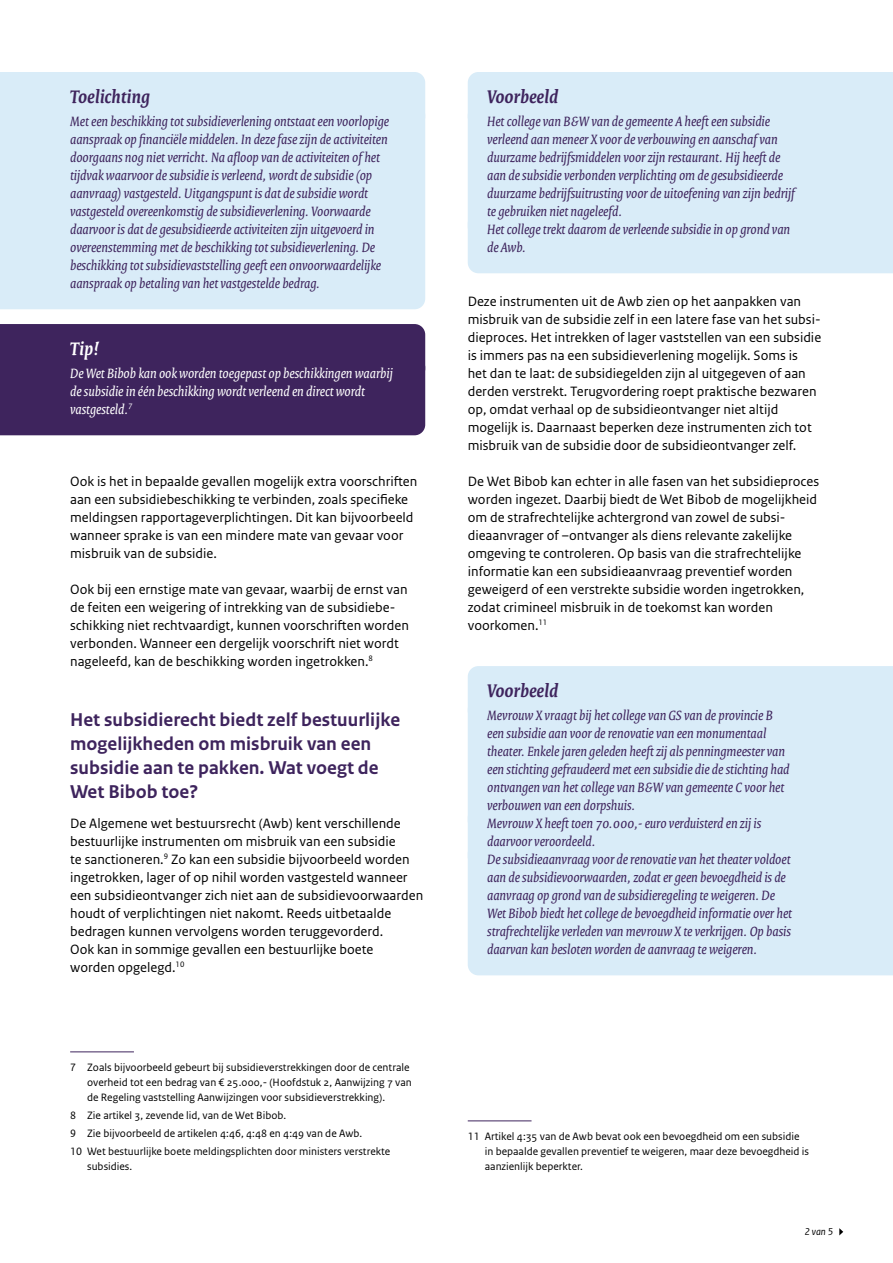
<style>
.page{position:relative;width:893px;height:1263px;background:#fff}
.page>*{position:absolute;margin:0;border:0;box-sizing:border-box;transform-origin:0 0}
.Tussenkopjes_interli{font:700 19.5px/24px "Rijksoverheid Sans Text";color:#3e245d}
.Kopje_Paars_-_13p{font:italic 700 19.5px "Rijksoverheid Serif";color:#3e245d}
.Kopje_Wit_-_13p{font:italic 700 19.5px "Rijksoverheid Serif";color:#fff}
.Broodtekst_Paars_-_9{font:italic 14.55px/18px "Rijksoverheid Serif";color:#3e245d}
.Broodtekst_Wit_-_9_5{font:italic 14.55px/18px "Rijksoverheid Serif";color:#fff}
.Broodtekst_-_9_5p_wi{font:14.25px/18px "Rijksoverheid Sans Text";color:#000}
.Broodtekst_-_9_5p_wi-2{font:11.25px/15px "Rijksoverheid Sans Text";color:#000}
.Broodtekst_Wit_-_9_5-2{font:11.25px/15px "Rijksoverheid Sans Text";color:#000}
.t1{font:italic 10.5px "Rijksoverheid Sans Text";color:#000}
</style>
<div class="page">
<svg style="left:839px;top:1228px;width:4px;height:7px"></svg>
<div style="left:0;top:72px;width:425px;height:33px;background:#d9ecf8"></div>
<div style="left:0;top:105px;width:425px;height:204px;background:#d9ecf8"></div>
<div style="left:0;top:324px;width:425px;height:111px;background:#3e245d"></div>
<hr style="left:70px;top:1051px;width:64px;height:1px;background:#3e245d">
<div style="left:468px;top:72px;width:425px;height:33px;background:#d9ecf8"></div>
<div style="left:468px;top:105px;width:425px;height:108px;background:#d9ecf8"></div>
<div style="left:468px;top:213px;width:425px;height:60px;background:#d9ecf8"></div>
<div style="left:468px;top:666px;width:425px;height:33px;background:#d9ecf8"></div>
<div style="left:468px;top:699px;width:425px;height:108px;background:#d9ecf8"></div>
<div style="left:468px;top:807px;width:425px;height:36px;background:#d9ecf8"></div>
<div style="left:468px;top:843px;width:425px;height:132px;background:#d9ecf8"></div>
<hr style="left:468px;top:1120px;width:63px;height:1px;background:#3e245d">
<h1 class="Kopje_Paars_-_13p" style="left:70px;top:85px;width:81px">Toelichting</h1>
<p class="Broodtekst_Paars_-_9" style="left:70px;top:112px;width:320px">Met een beschikking tot subsidieverlening ontstaat een voorlopige aanspraak op financiële middelen. In deze fase zijn de activiteiten doorgaans nog niet verricht. Na afloop van de activiteiten of het tijdvak waarvoor de subsidie is verleend, wordt de subsidie (op aanvraag) vastgesteld. Uitgangspunt is dat de subsidie wordt vastgesteld overeenkomstig de subsidieverlening. Voorwaarde daarvoor is dat de gesubsidieerde activiteiten zijn uitgevoerd in overeenstemming met de beschikking tot subsidieverlening. De beschikking tot subsidievaststelling geeft een onvoorwaardelijke aanspraak op betaling van het vastgestelde bedrag.</p>
<h1 class="Kopje_Wit_-_13p" style="left:70px;top:337px;width:30px">Tip!</h1>
<p class="Broodtekst_Wit_-_9_5" style="left:70px;top:364px;width:324px">De Wet Bibob kan ook worden toegepast op beschikkingen waarbij de subsidie in één beschikking wordt verleend en direct wordt vastgesteld.<sup>7</sup></p>
<p class="Broodtekst_-_9_5p_wi" style="left:70px;top:473px;width:349px">Ook is het in bepaalde gevallen mogelijk extra voorschriften aan een subsidiebeschikking te verbinden, zoals specifieke meldingsen rapportageverplichtingen. Dit kan bijvoorbeeld wanneer sprake is van een mindere mate van gevaar voor misbruik van de subsidie.</p>
<p class="Broodtekst_-_9_5p_wi" style="left:70px;top:581px;width:340px">Ook bij een ernstige mate van gevaar, waarbij de ernst van de feiten een weigering of intrekking van de subsidiebe&shy;schikking niet rechtvaardigt, kunnen voorschriften worden verbonden. Wanneer een dergelijk voorschrift niet wordt nageleefd, kan de beschikking worden ingetrokken.<sup>8</sup></p>
<h1 class="Tussenkopjes_interli" style="left:70px;top:708px;width:332px">Het subsidierecht biedt zelf bestuurlijke mogelijkheden om misbruik van een subsidie aan te pakken. Wat voegt de<br>Wet Bibob toe?</h1>
<p class="Broodtekst_-_9_5p_wi" style="left:70px;top:815px;width:355px">De Algemene wet bestuursrecht (Awb) kent verschillende bestuurlijke instrumenten om misbruik van een subsidie<br>te sanctioneren.<sup>9</sup> Zo kan een subsidie bijvoorbeeld worden ingetrokken, lager of op nihil worden vastgesteld wanneer een subsidieontvanger zich niet aan de subsidievoorwaarden houdt of verplichtingen niet nakomt. Reeds uitbetaalde bedragen kunnen vervolgens worden teruggevorderd.<br>Ook kan in sommige gevallen een bestuurlijke boete<br>worden opgelegd.<sup>10</sup></p>
<p class="Broodtekst_Wit_-_9_5-2" style="left:87px;top:1060px;width:326px;text-indent:-17px">7 Zoals bijvoorbeeld gebeurt bij subsidieverstrekkingen door de centrale overheid tot een bedrag van € 25.000,- (Hoofdstuk 2, Aanwijzing 7 van de Regeling vaststelling Aanwijzingen voor subsidieverstrekking).</p>
<p class="Broodtekst_-_9_5p_wi-2" style="left:70px;top:1108px;width:218px">8 Zie artikel 3, zevende lid, van de Wet Bibob.</p>
<p class="Broodtekst_-_9_5p_wi-2" style="left:70px;top:1125px;width:322px;line-height:18px">9 Zie bijvoorbeeld de artikelen 4:46, 4:48 en 4:49 van de Awb.<br>10 Wet bestuurlijke boete meldingsplichten door ministers verstrekte</p>
<p class="Broodtekst_-_9_5p_wi-2" style="left:87px;top:1159px;width:47px">subsidies.</p>
<h1 class="Kopje_Paars_-_13p" style="left:487px;top:85px;width:72px">Voorbeeld</h1>
<p class="Broodtekst_Paars_-_9" style="left:487px;top:112px;width:309px">Het college van B&amp;W van de gemeente A heeft een subsidie verleend aan meneer X voor de verbouwing en aanschaf van duurzame bedrijfsmiddelen voor zijn restaurant. Hij heeft de aan de subsidie verbonden verplichting om de gesubsidieerde duurzame bedrijfsuitrusting voor de uitoefening van zijn bedrijf te gebruiken niet nageleefd.</p>
<p class="Broodtekst_Paars_-_9" style="left:487px;top:220px;width:304px">Het college trekt daarom de verleende subsidie in op grond van de Awb.</p>
<p class="Broodtekst_-_9_5p_wi" style="left:468px;top:293px;width:355px">Deze instrumenten uit de Awb zien op het aanpakken van misbruik van de subsidie zelf in een latere fase van het subsi&shy;dieproces. Het intrekken of lager vaststellen van een subsidie is immers pas na een subsidieverlening mogelijk. Soms is<br>het dan te laat: de subsidiegelden zijn al uitgegeven of aan derden verstrekt. Terugvordering roept praktische bezwaren op, omdat verhaal op de subsidieontvanger niet altijd mogelijk is. Daarnaast beperken deze instrumenten zich tot misbruik van de subsidie door de subsidieontvanger zelf.</p>
<p class="Broodtekst_-_9_5p_wi" style="left:468px;top:473px;width:353px">De Wet Bibob kan echter in alle fasen van het subsidieproces worden ingezet. Daarbij biedt de Wet Bibob de mogelijkheid om de strafrechtelijke achtergrond van zowel de subsi&shy;dieaanvrager of –ontvanger als diens relevante zakelijke omgeving te controleren. Op basis van die strafrechtelijke informatie kan een subsidieaanvraag preventief worden geweigerd of een verstrekte subsidie worden ingetrokken, zodat crimineel misbruik in de toekomst kan worden voorkomen.<sup>11</sup></p>
<h1 class="Kopje_Paars_-_13p" style="left:487px;top:679px;width:72px">Voorbeeld</h1>
<p class="Broodtekst_Paars_-_9" style="left:487px;top:706px;width:304px">Mevrouw X vraagt bij het college van GS van de provincie B een subsidie aan voor de renovatie van een monumentaal theater. Enkele jaren geleden heeft zij als penningmeester van een stichting gefraudeerd met een subsidie die de stichting had ontvangen van het college van B&amp;W van gemeente C voor het verbouwen van een dorpshuis.</p>
<p class="Broodtekst_Paars_-_9" style="left:487px;top:814px;width:276px">Mevrouw X heeft toen 70.000,- euro verduisterd en zij is daarvoor veroordeeld.</p>
<p class="Broodtekst_Paars_-_9" style="left:487px;top:850px;width:306px">De subsidieaanvraag voor de renovatie van het theater voldoet aan de subsidievoorwaarden, zodat er geen bevoegdheid is de aanvraag op grond van de subsidieregeling te weigeren. De Wet Bibob biedt het college de bevoegdheid informatie over het strafrechtelijke verleden van mevrouw X te verkrijgen. Op basis daarvan kan besloten worden de aanvraag te weigeren.</p>
<p class="Broodtekst_-_9_5p_wi-2" style="left:485px;top:1129px;width:326px;text-indent:-17px">11 Artikel 4:35 van de Awb bevat ook een bevoegdheid om een subsidie in bepaalde gevallen preventief te weigeren, maar deze bevoegdheid is aanzienlijk beperkter.</p>
<p class="t1" style="left:804px;top:1226px;width:30px">2 van 5</p>
</div>
